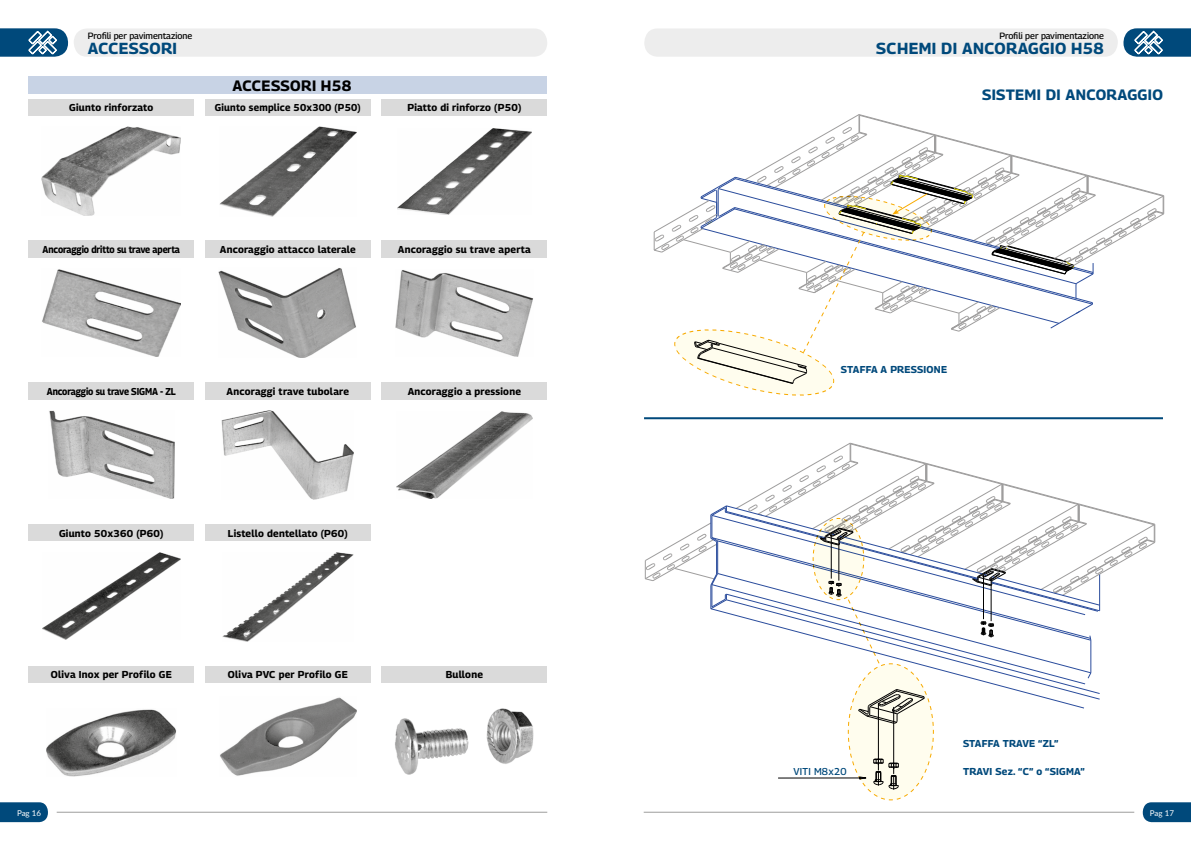
<style>
.page{position:relative;width:1191px;height:842px;background:#fff}
.page>*{position:absolute;margin:0;border:0;box-sizing:border-box;transform-origin:0 0}
.t1{font:700 16px "Georama";letter-spacing:.025em;color:#00497b}
.t2{font:700 15px "Georama";letter-spacing:.025em;color:#00497b}
.t3{font:700 15px "Georama";letter-spacing:.025em;color:#000}
.t4{font:700 10px "Georama";letter-spacing:.025em;color:#000}
.t5{font:700 10px "Georama";letter-spacing:-.01em;color:#000;scale:.9 1}
.t6{font:700 10px "Georama";letter-spacing:.025em;color:#00497b}
.t7{font:500 10px "Georama";letter-spacing:.025em;color:#00497b}
.t8{font:500 9px "Georama";color:#000}
.t9{font:8px "Lato";color:#fff}
</style>
<div class="page">
<svg style="left:0;top:802px;width:48px;height:20px"></svg>
<hr style="left:57px;top:812px;width:490px;height:1px;background:#9d9d9c">
<hr style="left:643px;top:812px;width:491px;height:1px;background:#9d9d9c">
<div style="left:74px;top:28px;width:473px;height:29px;background:#ededed;border-radius:13px"></div>
<div style="left:644px;top:28px;width:473px;height:29px;background:#ededed;border-radius:13px"></div>
<svg style="left:0;top:28px;width:68px;height:29px"></svg>
<svg style="left:1123px;top:28px;width:68px;height:29px"></svg>
<div style="left:28px;top:77px;width:519px;height:17px;background:#c8d3e5"></div>
<div style="left:28px;top:99px;width:166px;height:17px;background:#dadada"></div>
<div style="left:28px;top:241px;width:166px;height:17px;background:#dadada"></div>
<div style="left:28px;top:383px;width:166px;height:17px;background:#dadada"></div>
<div style="left:28px;top:666px;width:166px;height:17px;background:#dadada"></div>
<div style="left:381px;top:99px;width:166px;height:17px;background:#dadada"></div>
<div style="left:205px;top:99px;width:166px;height:17px;background:#dadada"></div>
<div style="left:205px;top:241px;width:166px;height:17px;background:#dadada"></div>
<div style="left:205px;top:383px;width:166px;height:17px;background:#dadada"></div>
<div style="left:205px;top:666px;width:166px;height:17px;background:#dadada"></div>
<div style="left:205px;top:524px;width:166px;height:17px;background:#dadada"></div>
<div style="left:28px;top:524px;width:166px;height:17px;background:#dadada"></div>
<div style="left:381px;top:241px;width:166px;height:17px;background:#dadada"></div>
<div style="left:381px;top:383px;width:166px;height:17px;background:#dadada"></div>
<div style="left:381px;top:666px;width:166px;height:17px;background:#dadada"></div>
<hr style="left:644px;top:417px;width:519px;height:2px;background:#00497b">
<svg style="left:653px;top:114px;width:511px;height:282px"></svg>
<svg style="left:644px;top:443px;width:547px;height:379px"></svg>
<img style="left:42px;top:126px;width:139px;height:89px">
<img style="left:42px;top:269px;width:139px;height:88px">
<img style="left:49px;top:410px;width:125px;height:89px">
<img style="left:46px;top:709px;width:130px;height:68px">
<img style="left:397px;top:128px;width:134px;height:86px">
<img style="left:219px;top:126px;width:137px;height:90px">
<img style="left:219px;top:268px;width:137px;height:90px">
<img style="left:222px;top:411px;width:132px;height:88px">
<img style="left:220px;top:697px;width:136px;height:79px">
<img style="left:222px;top:552px;width:131px;height:89px">
<img style="left:42px;top:553px;width:138px;height:87px">
<img style="left:395px;top:270px;width:138px;height:86px">
<img style="left:396px;top:411px;width:136px;height:88px">
<img style="left:395px;top:708px;width:139px;height:67px">
<p class="t8" style="left:88px;top:30px;width:106px">Profili per pavimentazione</p>
<h1 class="t1" style="left:88px;top:37px;width:91px">ACCESSORI</h1>
<p class="t4" style="left:69px;top:101px;width:85px">Giunto rinforzato</p>
<h2 class="t3" style="left:233px;top:75px;width:120px">ACCESSORI H58</h2>
<p class="t4" style="left:215px;top:101px;width:147px">Giunto semplice 50x300 (P50)</p>
<p class="t4" style="left:407px;top:100px;width:115px">Piatto di rinforzo (P50)</p>
<p class="t5" style="left:43px;top:242px;width:154px">Ancoraggio dritto su trave aperta</p>
<p class="t4" style="left:220px;top:242px;width:137px">Ancoraggio attacco laterale</p>
<p class="t4" style="left:398px;top:242px;width:134px">Ancoraggio su trave aperta</p>
<p class="t5" style="left:47px;top:384px;width:145px">Ancoraggio su trave SIGMA - ZL</p>
<p class="t4" style="left:227px;top:384px;width:124px">Ancoraggi trave tubolare</p>
<p class="t4" style="left:408px;top:384px;width:115px">Ancoraggio a pressione</p>
<p class="t4" style="left:59px;top:526px;width:106px">Giunto 50x360 (P60)</p>
<p class="t4" style="left:228px;top:526px;width:121px">Listello dentellato (P60)</p>
<p class="t4" style="left:51px;top:667px;width:122px">Oliva Inox per Profilo GE</p>
<p class="t4" style="left:228px;top:668px;width:121px">Oliva PVC per Profilo GE</p>
<p class="t4" style="left:446px;top:668px;width:39px">Bullone</p>
<p class="t8" style="left:999px;top:30px;width:106px">Profili per pavimentazione</p>
<h1 class="t1" style="left:876px;top:37px;width:229px">SCHEMI DI ANCORAGGIO H58</h1>
<h2 class="t2" style="left:982px;top:83px;width:182px">SISTEMI DI ANCORAGGIO</h2>
<p class="t6" style="left:841px;top:362px;width:108px">STAFFA A PRESSIONE</p>
<p class="t6" style="left:963px;top:736px;width:97px">STAFFA TRAVE “ZL”</p>
<p class="t7" style="left:793px;top:764px;width:54px">VITI M8x20</p>
<p class="t6" style="left:963px;top:764px;width:123px">TRAVI Sez. “C” o “SIGMA”</p>
<p class="t9" style="left:17px;top:807px;width:26px">Pag 16</p>
<p class="t9" style="left:1149px;top:807px;width:26px">Pag 17</p>
</div>
